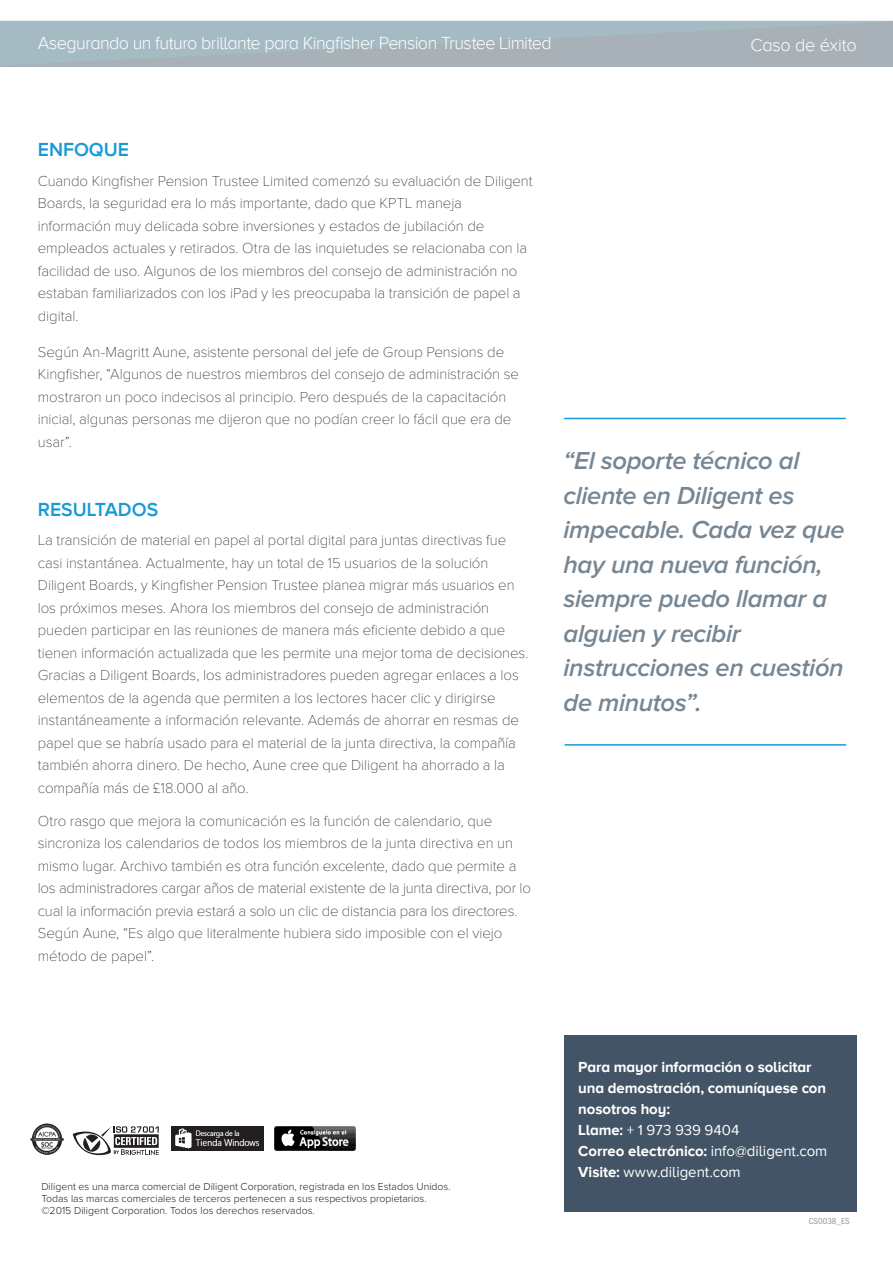
<style>
.page{position:relative;width:893px;height:1263px;background:#fff}
.page>*{position:absolute;margin:0;border:0;box-sizing:border-box;transform-origin:0 0}
.t1{font:italic 600 25.5px/34.5px "Proxima Nova";letter-spacing:-.015em;color:#768693}
.t2{font:600 19.5px "Proxima Nova A";color:#179ad7}
.t3{font:300 18px "Proxima Nova A";letter-spacing:-.03em;color:#fff}
.t4{font:300 18px "Proxima Nova A";letter-spacing:-.01em;color:#fff}
.t5{font:100 15px/22.5px "Proxima Nova T";letter-spacing:-.005em;color:#231f20}
.t6{font:700 15px/21px "Proxima Nova A";letter-spacing:-.005em;color:#fff}
.t7{font:300 10.5px/12px "Proxima Nova";color:#231f20}
.t8{font:condensed 9px "ITC Franklin Gothic Std";color:#939598}
.s1{font-weight:400}
</style>
<div class="page">
<div style="left:0;top:21px;width:893px;height:45px;background:#a5b7bf"></div>
<div style="left:565px;top:1035px;width:292px;height:177px;background:#425465"></div>
<hr style="left:565px;top:744px;width:281px;height:2px;background:#179ad7">
<hr style="left:564px;top:418px;width:282px;height:1px;background:#179ad7">
<svg style="left:73px;top:1126px;width:86px;height:29px"></svg>
<img style="left:30px;top:1124px;width:34px;height:30px">
<img style="left:275px;top:1126px;width:81px;height:24px">
<img style="left:171px;top:1126px;width:92px;height:24px">
<p class="t3" style="left:38px;top:33px;width:515px">Asegurando un futuro brillante para Kingfisher Pension Trustee Limited</p>
<p class="t4" style="left:750px;top:35px;width:108px">Caso de éxito</p>
<h2 class="t2" style="left:38px;top:139px;width:91px">ENFOQUE</h2>
<p class="t5" style="left:38px;top:169px;width:496px">Cuando Kingfisher Pension Trustee Limited comenzó su evaluación de Diligent Boards, la seguridad era lo más importante, dado que KPTL maneja información muy delicada sobre inversiones y estados de jubilación de empleados actuales y retirados. Otra de las inquietudes se relacionaba con la facilidad de uso. Algunos de los miembros del consejo de administración no estaban familiarizados con los iPad y les preocupaba la transición de papel a digital.</p>
<p class="t5" style="left:38px;top:340px;width:483px">Según An-Magritt Aune, asistente personal del jefe de Group Pensions de Kingfisher, “Algunos de nuestros miembros del consejo de administración se mostraron un poco indecisos al principio. Pero después de la capacitación inicial, algunas personas me dijeron que no podían creer lo fácil que era de usar”.</p>
<h2 class="t2" style="left:38px;top:498px;width:122px">RESULTADOS</h2>
<p class="t5" style="left:38px;top:529px;width:492px">La transición de material en papel al portal digital para juntas directivas fue casi instantánea. Actualmente, hay un total de 15 usuarios de la solución Diligent Boards, y Kingfisher Pension Trustee planea migrar más usuarios en los próximos meses. Ahora los miembros del consejo de administración pueden participar en las reuniones de manera más eficiente debido a que tienen información actualizada que les permite una mejor toma de decisiones.<br>Gracias a Diligent Boards, los administradores pueden agregar enlaces a los elementos de la agenda que permiten a los lectores hacer clic y dirigirse instantáneamente a información relevante. Además de ahorrar en resmas de papel que se habría usado para el material de la junta directiva, la compañía también ahorra dinero. De hecho, Aune cree que Diligent ha ahorrado a la compañía más de £18.000 al año.</p>
<p class="t5" style="left:38px;top:810px;width:495px">Otro rasgo que mejora la comunicación es la función de calendario, que sincroniza los calendarios de todos los miembros de la junta directiva en un mismo lugar. Archivo también es otra función excelente, dado que permite a los administradores cargar años de material existente de la junta directiva, por lo cual la información previa estará a solo un clic de distancia para los directores.<br>Según Aune, “Es algo que literalmente hubiera sido imposible con el viejo método de papel”.</p>
<h1 class="t1" style="left:564px;top:444px;width:283px">“El soporte técnico al cliente en Diligent es impecable. Cada vez que hay una nueva función, siempre puedo llamar a alguien y recibir instrucciones en cuestión de minutos”.</h1>
<p class="t7" style="left:41px;top:1180px;width:411px">Diligent es una marca comercial de Diligent Corporation, registrada en los Estados Unidos.<br>Todas las marcas comerciales de terceros pertenecen a sus respectivos propietarios. ©2015 Diligent Corporation. Todos los derechos reservados.</p>
<p class="t6" style="left:578px;top:1057px;width:251px">Para mayor información o solicitar una demostración, comuníquese con nosotros hoy:<br>Llame: <span class="s1">+ 1 973 939 9404<br></span>Correo electrónico: <span class="s1">info@diligent.com<br></span>Visite: <span class="s1">www.diligent.com</span></p>
<p class="t8" style="left:809px;top:1216px;width:42px">CS0038_ES</p>
</div>
